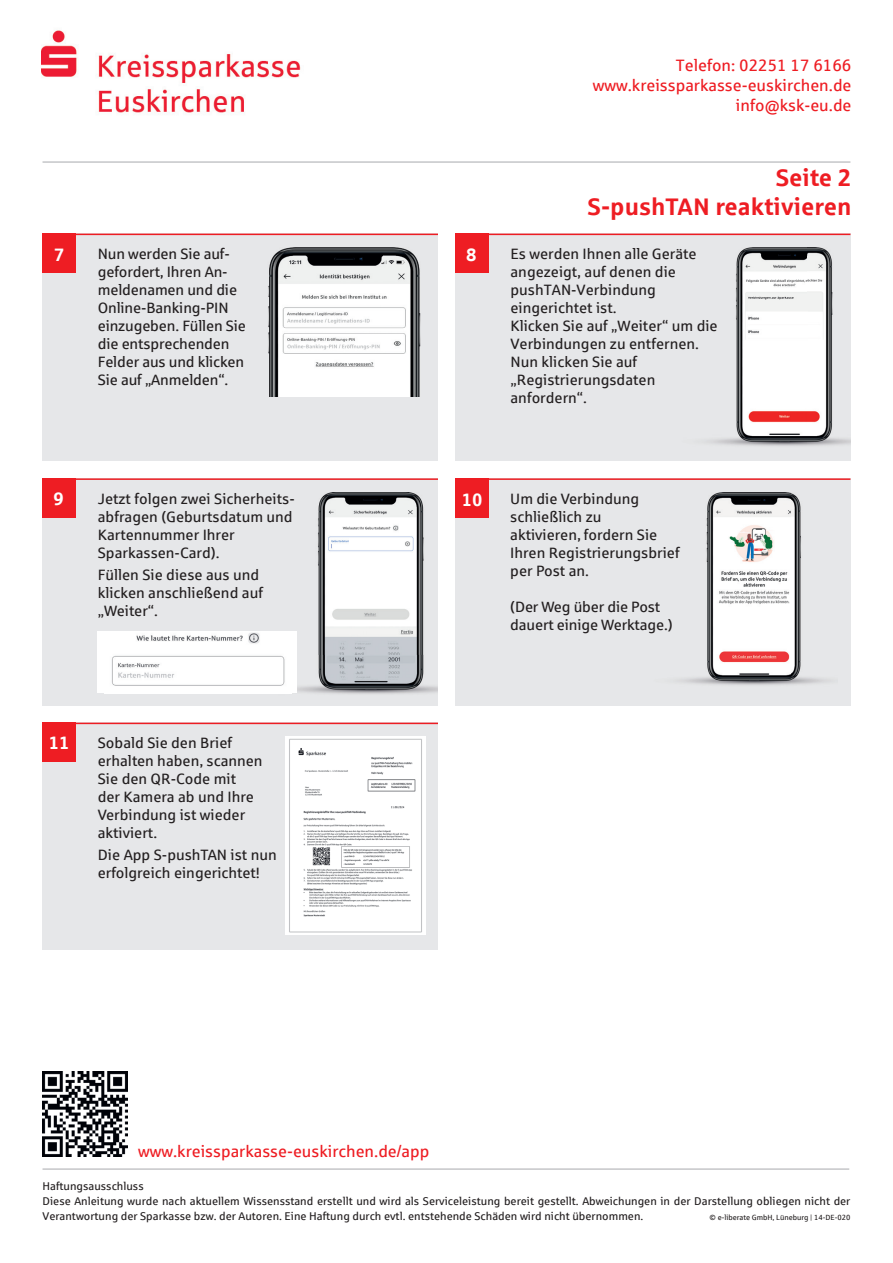
<style>
.page{position:relative;width:893px;height:1263px;background:#fff}
.page>*{position:absolute;margin:0;border:0;box-sizing:border-box;transform-origin:0 0}
.t1{font:700 24px/28.8px "Sparkasse Rg";color:#ee1d23;text-align:right}
.t2{font:700 18px "Sparkasse Rg";color:#fff}
.t3{font:16.5px/19.8px "Sparkasse Rg";color:#ee1d23;text-align:right}
.t4{font:15px/18px "Sparkasse Rg";color:#231f20}
.t5{font:11.25px/15px "Sparkasse Rg";color:#231f20}
.t6{font:7.5px "Sparkasse Rg";color:#231f20}
</style>
<div class="page">
<hr style="left:43px;top:162px;width:807px;height:1px;background:#a8a9ad">
<hr style="left:43px;top:1169px;width:806px;height:1px;background:#a8a9ad">
<div style="left:43px;top:234px;width:395px;height:227px;background:#e6e7e9"></div>
<div style="left:43px;top:478px;width:395px;height:228px;background:#e6e7e9"></div>
<div style="left:43px;top:723px;width:395px;height:227px;background:#e6e7e9"></div>
<div style="left:455px;top:234px;width:395px;height:227px;background:#e6e7e9"></div>
<div style="left:455px;top:478px;width:395px;height:228px;background:#e6e7e9"></div>
<div style="left:43px;top:234px;width:33px;height:39px;background:#ee1d23"></div>
<div style="left:43px;top:478px;width:33px;height:40px;background:#ee1d23"></div>
<div style="left:43px;top:723px;width:33px;height:39px;background:#ee1d23"></div>
<div style="left:455px;top:478px;width:33px;height:40px;background:#ee1d23"></div>
<div style="left:455px;top:234px;width:33px;height:39px;background:#ee1d23"></div>
<hr style="left:61px;top:234px;width:377px;height:1px;background:#ee1d23">
<hr style="left:58px;top:478px;width:380px;height:2px;background:#ee1d23">
<hr style="left:60px;top:723px;width:378px;height:1px;background:#ee1d23">
<hr style="left:473px;top:234px;width:377px;height:1px;background:#ee1d23">
<hr style="left:473px;top:478px;width:377px;height:2px;background:#ee1d23">
<img style="left:41px;top:30px;width:260px;height:83px">
<img style="left:268px;top:248px;width:153px;height:148px">
<img style="left:261px;top:493px;width:177px;height:201px">
<img style="left:285px;top:737px;width:140px;height:198px">
<img style="left:677px;top:493px;width:154px;height:192px">
<div style="left:98px;top:631px;width:199px;height:62px;background:#fff"></div>
<img style="left:111px;top:632px;width:174px;height:54px">
<img style="left:707px;top:248px;width:143px;height:198px">
<img style="left:43px;top:1071px;width:85px;height:86px">
<p class="t3" style="left:593px;top:55px;width:260px">Telefon: 02251 17 6166 www.kreissparkasse-euskirchen.de info@ksk-eu.de</p>
<p class="t2" style="left:54px;top:243px;width:12px">7</p>
<h1 class="t1" style="left:587px;top:162px;width:265px">Seite 2<br>S-pushTAN reaktivieren</h1>
<p class="t4" style="left:98px;top:244px;width:150px">Nun werden Sie auf&shy;gefordert, Ihren An&shy;meldenamen und die<br>Online-Banking-PIN einzugeben. Füllen Sie die entsprechenden<br>Felder aus und klicken<br>Sie auf „Anmelden“.</p>
<p class="t4" style="left:510px;top:244px;width:209px">Es werden Ihnen alle Geräte angezeigt, auf denen die pushTAN-Verbindung eingerichtet ist.<br>Klicken Sie auf „Weiter“ um die<br>Verbindungen zu entfernen.<br>Nun klicken Sie auf „Registrierungsdaten anfordern“.</p>
<p class="t2" style="left:466px;top:243px;width:12px">8</p>
<p class="t2" style="left:54px;top:487px;width:12px">9</p>
<p class="t4" style="left:98px;top:489px;width:198px">Jetzt folgen zwei Sicherheits&shy;abfragen (Geburtsdatum und<br>Kartennummer Ihrer<br>Sparkassen-Card).</p>
<p class="t4" style="left:98px;top:565px;width:167px">Füllen Sie diese aus und klicken anschließend auf „Weiter“.</p>
<p class="t2" style="left:462px;top:488px;width:22px">10</p>
<p class="t4" style="left:510px;top:489px;width:171px">Um die Verbindung schließlich zu<br>aktivieren, fordern Sie<br>Ihren Registrierungsbrief per Post an.</p>
<p class="t4" style="left:510px;top:597px;width:164px">(Der Weg über die Post dauert einige Werktage.)</p>
<p class="t2" style="left:49px;top:731px;width:22px">11</p>
<p class="t4" style="left:98px;top:733px;width:166px">Sobald Sie den Brief erhalten haben, scannen<br>Sie den QR-Code mit<br>der Kamera ab und Ihre<br>Verbindung ist wieder aktiviert.</p>
<p class="t4" style="left:98px;top:846px;width:181px">Die App S-pushTAN ist nun erfolgreich eingerichtet!</p>
<p class="t3" style="left:138px;top:1140px;width:293px">www.kreissparkasse-euskirchen.de/app</p>
<p class="t5" style="left:43px;top:1179px;width:809px">Haftungsausschluss<br>Diese Anleitung wurde nach aktuellem Wissensstand erstellt und wird als Serviceleistung bereit gestellt. Abweichungen in der Darstellung obliegen nicht der<br>Verantwortung der Sparkasse bzw. der Autoren. Eine Haftung durch evtl. entstehende Schäden wird nicht übernommen.</p>
<p class="t6" style="left:710px;top:1213px;width:142px">© e-liberate GmbH, Lüneburg | 14-DE-020</p>
</div>
